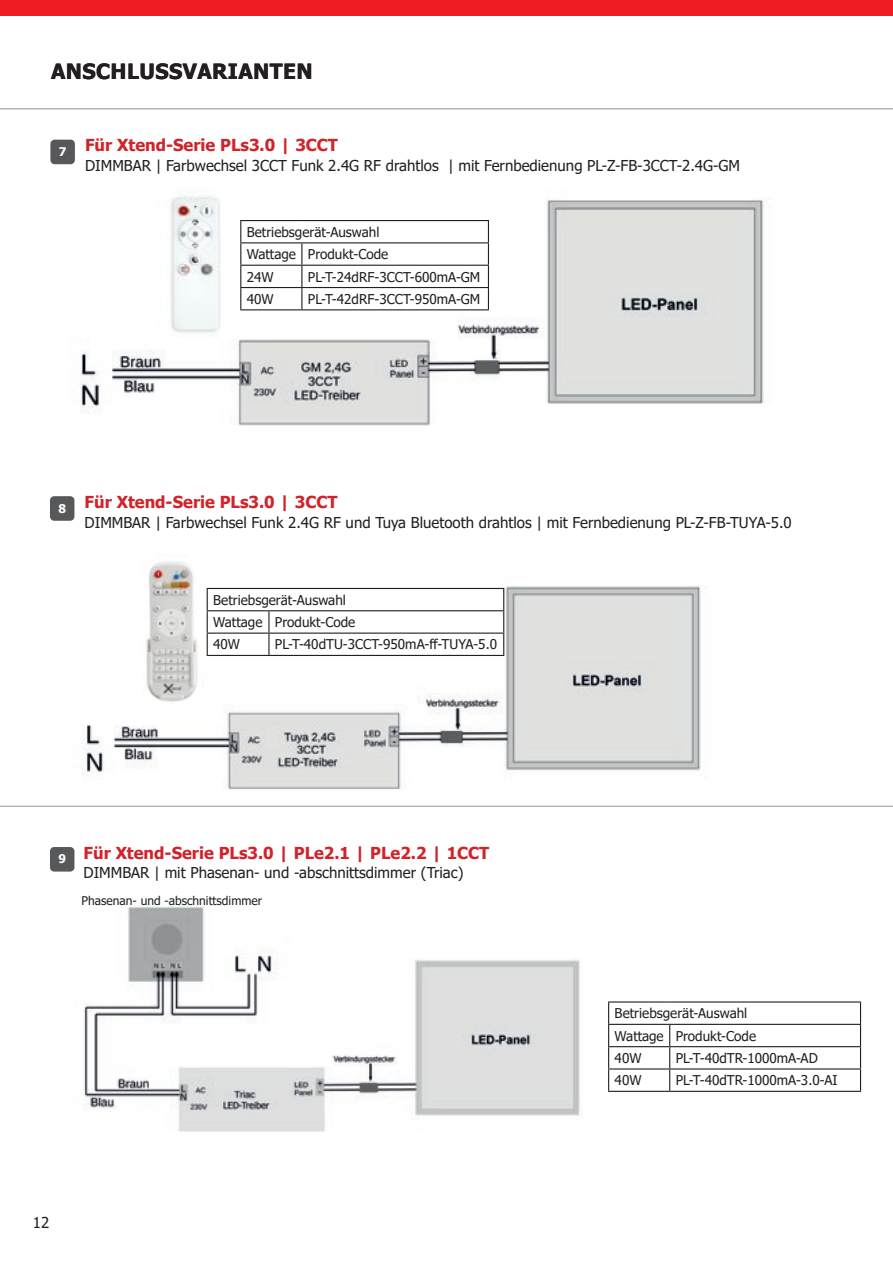
<style>
.page{position:relative;width:893px;height:1263px;background:#fff}
.page>*{position:absolute;margin:0;border:0;box-sizing:border-box;transform-origin:0 0}
.t1{font:700 21px "Tahoma";letter-spacing:.02em;color:#231f20}
.t2{font:700 16.5px "Tahoma";color:#d1232a}
.t3{font:15px "Tahoma";color:#231f20}
.t4{font:13.5px/22.4px "Tahoma";color:#231f20}
.t5{font:12px "Tahoma";color:#231f20}
.t6{font:700 12px "Tahoma";color:#fff}
</style>
<div class="page">
<img style="left:82px;top:586px;width:624px;height:204px">
<div style="left:50px;top:496px;width:24px;height:25px;background:#57585a;border-radius:4px"></div>
<img style="left:83px;top:906px;width:498px;height:226px">
<div style="left:50px;top:847px;width:24px;height:24px;background:#57585a;border-radius:4px"></div>
<hr style="left:0;top:806px;width:893px;height:1px;background:#939598">
<hr style="left:0;top:108px;width:893px;height:1px;background:#939598">
<img style="left:80px;top:195px;width:691px;height:231px">
<div style="left:50px;top:140px;width:25px;height:24px;background:#57585a;border-radius:4px"></div>
<hr style="left:240px;top:220px;width:62px;height:1px;background:#231f20">
<hr style="left:302px;top:220px;width:187px;height:1px;background:#231f20">
<hr style="left:240px;top:242px;width:62px;height:1px;background:#231f20">
<hr style="left:302px;top:242px;width:187px;height:1px;background:#231f20">
<hr style="left:240px;top:265px;width:62px;height:1px;background:#231f20">
<hr style="left:302px;top:265px;width:187px;height:1px;background:#231f20">
<hr style="left:240px;top:287px;width:62px;height:1px;background:#231f20">
<svg style="left:240px;top:221px;width:1px;height:88px"></svg>
<hr style="left:302px;top:287px;width:187px;height:1px;background:#231f20">
<svg style="left:301px;top:243px;width:1px;height:66px"></svg>
<svg style="left:488px;top:221px;width:1px;height:88px"></svg>
<hr style="left:240px;top:309px;width:62px;height:1px;background:#231f20">
<hr style="left:302px;top:309px;width:187px;height:1px;background:#231f20">
<hr style="left:207px;top:588px;width:62px;height:1px;background:#231f20">
<hr style="left:269px;top:588px;width:235px;height:1px;background:#231f20">
<hr style="left:207px;top:610px;width:62px;height:1px;background:#231f20">
<hr style="left:269px;top:610px;width:235px;height:1px;background:#231f20">
<hr style="left:207px;top:632px;width:62px;height:2px;background:#231f20">
<svg style="left:207px;top:589px;width:1px;height:66px"></svg>
<hr style="left:269px;top:632px;width:235px;height:2px;background:#231f20">
<svg style="left:268px;top:611px;width:1px;height:44px"></svg>
<svg style="left:503px;top:589px;width:1px;height:66px"></svg>
<hr style="left:207px;top:655px;width:62px;height:1px;background:#231f20">
<hr style="left:269px;top:655px;width:235px;height:1px;background:#231f20">
<hr style="left:608px;top:1001px;width:62px;height:1px;background:#231f20">
<hr style="left:670px;top:1001px;width:191px;height:1px;background:#231f20">
<hr style="left:608px;top:1024px;width:62px;height:1px;background:#231f20">
<hr style="left:670px;top:1024px;width:191px;height:1px;background:#231f20">
<hr style="left:608px;top:1046px;width:62px;height:1px;background:#231f20">
<hr style="left:670px;top:1046px;width:191px;height:1px;background:#231f20">
<hr style="left:608px;top:1068px;width:62px;height:1px;background:#231f20">
<svg style="left:608px;top:1002px;width:1px;height:89px"></svg>
<hr style="left:670px;top:1068px;width:191px;height:1px;background:#231f20">
<svg style="left:669px;top:1025px;width:1px;height:66px"></svg>
<svg style="left:860px;top:1002px;width:1px;height:89px"></svg>
<hr style="left:608px;top:1091px;width:62px;height:1px;background:#231f20">
<hr style="left:670px;top:1091px;width:191px;height:1px;background:#231f20">
<div style="left:0;top:0;width:893px;height:15px;background:#ee1d23"></div>
<img style="left:142px;top:561px;width:59px;height:142px">
<h1 class="t1" style="left:51px;top:56px;width:263px">ANSCHLUSSVARIANTEN</h1>
<p class="t6" style="left:59px;top:143px;width:9px">7</p>
<p class="t2" style="left:85px;top:134px;width:254px">Für Xtend-Serie PLs3.0 | 3CCT</p>
<p class="t3" style="left:85px;top:155px;width:656px">DIMMBAR | Farbwechsel 3CCT Funk 2.4G RF drahtlos | mit Fernbedienung PL-Z-FB-3CCT-2.4G-GM</p>
<p class="t4" style="left:247px;top:222px;width:143px">Betriebsgerät-Auswahl<br>Wattage Produkt-Code<br>24W</p>
<p class="t4" style="left:308px;top:266px;width:174px">PL-T-24dRF-3CCT-600mA-GM</p>
<p class="t4" style="left:247px;top:289px;width:28px">40W</p>
<p class="t4" style="left:308px;top:289px;width:174px">PL-T-42dRF-3CCT-950mA-GM</p>
<p class="t6" style="left:58px;top:500px;width:9px">8</p>
<p class="t2" style="left:85px;top:490px;width:254px">Für Xtend-Serie PLs3.0 | 3CCT</p>
<p class="t3" style="left:85px;top:512px;width:709px">DIMMBAR | Farbwechsel Funk 2.4G RF und Tuya Bluetooth drahtlos | mit Fernbedienung PL-Z-FB-TUYA-5.0</p>
<p class="t4" style="left:213px;top:589px;width:144px">Betriebsgerät-Auswahl<br>Wattage Produkt-Code<br>40W</p>
<p class="t4" style="left:275px;top:634px;width:224px">PL-T-40dTU-3CCT-950mA-ff-TUYA-5.0</p>
<p class="t6" style="left:58px;top:851px;width:9px">9</p>
<p class="t2" style="left:84px;top:841px;width:407px">Für Xtend-Serie PLs3.0 | PLe2.1 | PLe2.2 | 1CCT</p>
<p class="t3" style="left:84px;top:863px;width:381px">DIMMBAR | mit Phasenan- und -abschnittsdimmer (Triac)</p>
<p class="t5" style="left:82px;top:892px;width:182px">Phasenan- und -abschnittsdimmer</p>
<p class="t3" style="left:33px;top:1212px;width:18px">12</p>
<p class="t4" style="left:615px;top:1003px;width:143px">Betriebsgerät-Auswahl<br>Wattage Produkt-Code<br>40W</p>
<p class="t4" style="left:676px;top:1048px;width:144px">PL-T-40dTR-1000mA-AD</p>
<p class="t4" style="left:615px;top:1070px;width:28px">40W</p>
<p class="t4" style="left:676px;top:1070px;width:163px">PL-T-40dTR-1000mA-3.0-AI</p>
</div>
